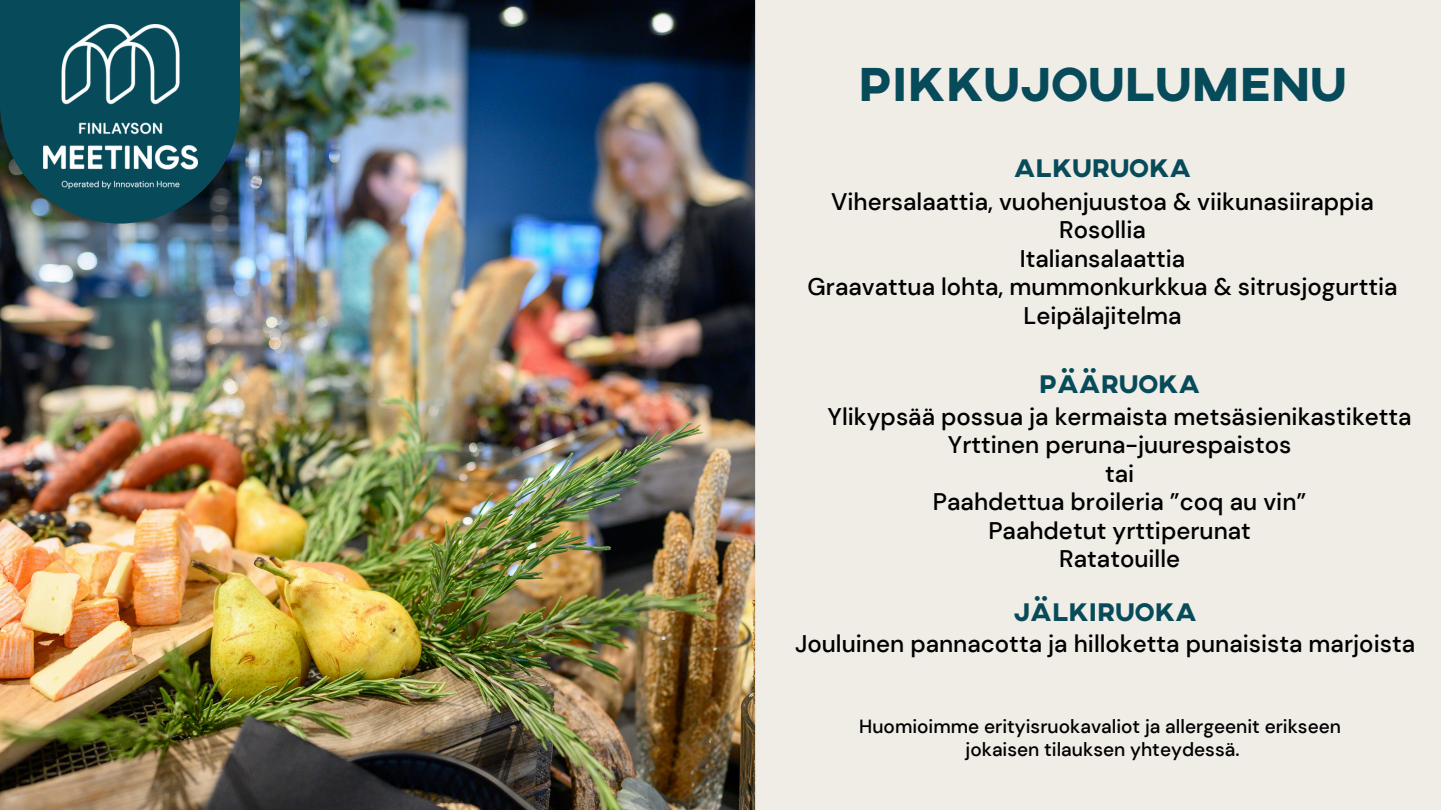
<style>
.page{position:relative;width:1441px;height:810px;background:#fff}
.page>*{position:absolute;margin:0;border:0;box-sizing:border-box;transform-origin:0 0}
.t1{font:800 48.7px "AXIS";color:#074b5b}
.t2{font:800 26px "AXIS";color:#074b5b}
.t3{font:500 24px/28.5px "DM Sans";color:#000;text-align:center}
.t4{font:500 19px "DM Sans";color:#000}
</style>
<div class="page">
<img style="left:0;top:0;width:755px;height:810px">
<div style="left:755px;top:0;width:686px;height:810px;background:#efede6"></div>
<svg style="left:0;top:0;width:240px;height:224px;background:#124955"></svg>
<img style="left:43px;top:25px;width:154px;height:163px">
<p class="t1" style="left:858px;top:52px;width:489px">PIKKUJOULUMENU</p>
<h2 class="t2" style="left:1014px;top:151px;width:179px">ALKURUOKA</h2>
<h2 class="t3" style="left:807px;top:187px;width:591px">Vihersalaattia, vuohenjuustoa &amp; viikunasiirappia<br>Rosollia<br>Italiansalaattia<br>Graavattua lohta, mummonkurkkua &amp; sitrusjogurttia<br>Leipälajitelma</h2>
<h1 class="t2" style="left:1039px;top:367px;width:163px">PÄÄRUOKA</h1>
<h2 class="t3" style="left:828px;top:402px;width:585px">Ylikypsää possua ja kermaista metsäsienikastiketta<br>Yrttinen peruna-juurespaistos<br>tai<br>Paahdettua broileria ”coq au vin”<br>Paahdetut yrttiperunat<br>Ratatouille</h2>
<h2 class="t2" style="left:1013px;top:595px;width:185px">JÄLKIRUOKA</h2>
<h2 class="t3" style="left:795px;top:630px;width:621px">Jouluinen pannacotta ja hilloketta punaisista marjoista</h2>
<h2 class="t4" style="left:859px;top:714px;width:483px">Huomioimme erityisruokavaliot ja allergeenit erikseen</h2>
<p class="t4" style="left:965px;top:737px;width:275px">jokaisen tilauksen yhteydessä.</p>
</div>
